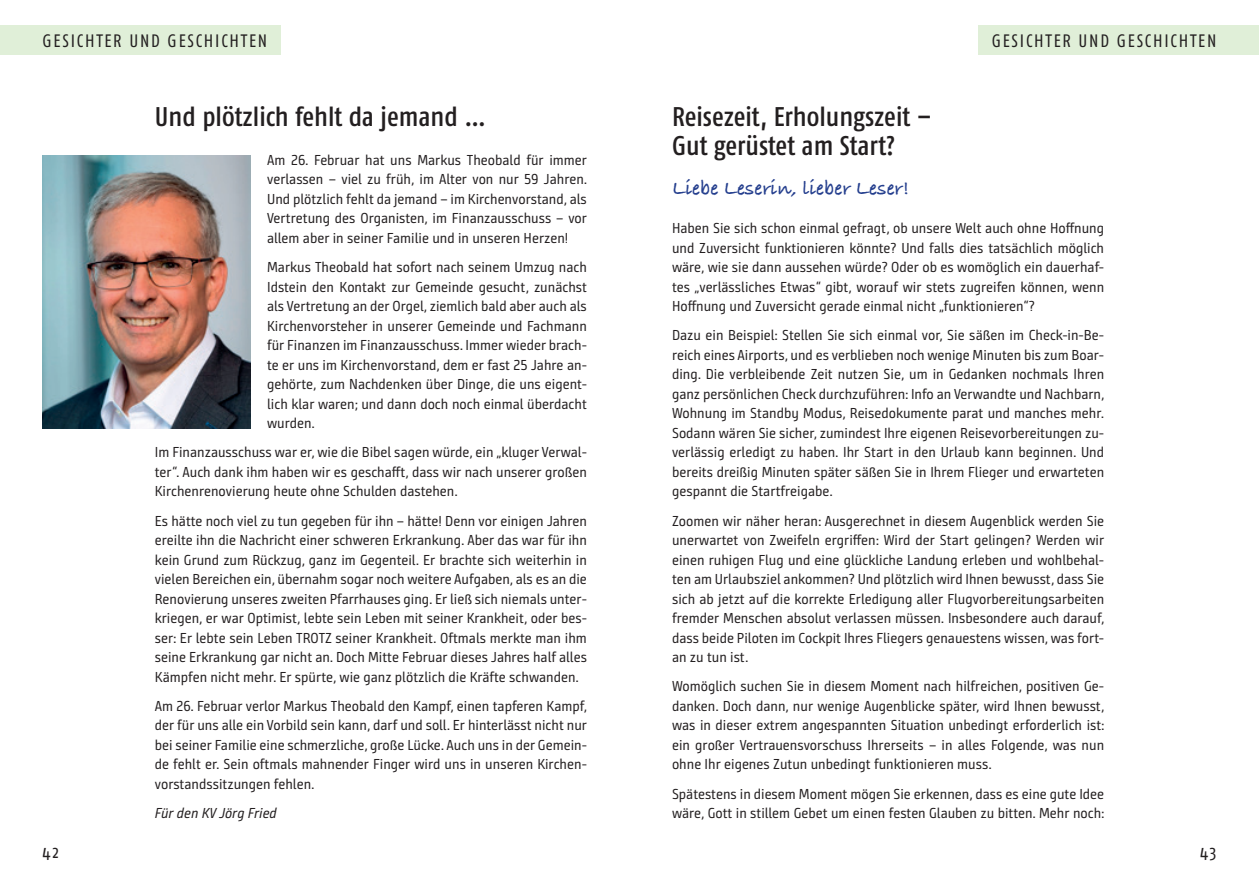
<style>
.page{position:relative;width:1259px;height:893px;background:#fff}
.page>*{position:absolute;margin:0;border:0;box-sizing:border-box;transform-origin:0 0}
.t1{font:500 27px/29.2px "Fago Co";color:#231f20}
.t2{font:700 21px "Bradley Hand ITCTT";color:#253f8e}
.t3{font:18px "Fago Co";letter-spacing:.1em;color:#231f20}
.t4{font:14.4px/19.5px "Bunday Sans";color:#231f20;text-align:justify}
.t5{font:italic 14.4px "Bunday Sans";color:#231f20}
</style>
<div class="page">
<div style="left:0;top:26px;width:281px;height:29px;background:#e0efd8"></div>
<div style="left:978px;top:26px;width:281px;height:29px;background:#e0efd8"></div>
<img style="left:43px;top:155px;width:207px;height:273px">
<p class="t3" style="left:43px;top:31px;width:226px">GESICHTER UND GESCHICHTEN</p>
<p class="t3" style="left:991px;top:31px;width:226px">GESICHTER UND GESCHI TEN</p>
<p class="t3" style="left:43px;top:31px;width:197px">KIRCHE UND GESELLSCHAF</p>
<p class="t3" style="left:1012px;top:31px;width:205px">KIRCHE UND GESELLSCHAFT</p>
<h1 class="t1" style="left:155px;top:101px;width:332px">Und plötzlich fehlt da jemand …</h1>
<p class="t4" style="left:267px;top:150px;width:322px">Am 26. Februar hat uns Markus Theobald für immer verlassen – viel zu früh, im Alter von nur 59 Jahren.<br>Und plötzlich fehlt da jemand – im Kirchenvorstand, als Vertretung des Organisten, im Finanzausschuss – vor allem aber in seiner Familie und in unseren Herzen!</p>
<p class="t4" style="left:267px;top:257px;width:321px">Markus Theobald hat sofort nach seinem Umzug nach Idstein den Kontakt zur Gemeinde gesucht, zunächst als Vertretung an der Orgel, ziemlich bald aber auch als Kirchenvorsteher in unserer Gemeinde und Fachmann für Finanzen im Finanzausschuss. Immer wieder brach&shy;te er uns im Kirchenvorstand, dem er fast 25 Jahre an&shy;gehörte, zum Nachdenken über Dinge, die uns eigent&shy;lich klar waren; und dann doch noch einmal überdacht wurden.</p>
<p class="t4" style="left:155px;top:443px;width:434px">Im Finanzausschuss war er, wie die Bibel sagen würde, ein „kluger Verwal&shy;ter“. Auch dank ihm haben wir es geschafft, dass wir nach unserer großen Kirchenrenovierung heute ohne Schulden dastehen.</p>
<p class="t4" style="left:155px;top:511px;width:434px">Es hätte noch viel zu tun gegeben für ihn – hätte! Denn vor einigen Jahren ereilte ihn die Nachricht einer schweren Erkrankung. Aber das war für ihn kein Grund zum Rückzug, ganz im Gegenteil. Er brachte sich weiterhin in vielen Bereichen ein, übernahm sogar noch weitere Aufgaben, als es an die Renovierung unseres zweiten Pfarrhauses ging. Er ließ sich niemals unter&shy;kriegen, er war Optimist, lebte sein Leben mit seiner Krankheit, oder bes&shy;ser: Er lebte sein Leben TROTZ seiner Krankheit. Oftmals merkte man ihm seine Erkrankung gar nicht an. Doch Mitte Februar dieses Jahres half alles Kämpfen nicht mehr. Er spürte, wie ganz plötzlich die Kräfte schwanden.</p>
<p class="t4" style="left:155px;top:696px;width:434px">Am 26. Februar verlor Markus Theobald den Kampf, einen tapferen Kampf, der für uns alle ein Vorbild sein kann, darf und soll. Er hinterlässt nicht nur bei seiner Familie eine schmerzliche, große Lücke. Auch uns in der Gemein&shy;de fehlt er. Sein oftmals mahnender Finger wird uns in unseren Kirchen&shy;vorstandssitzungen fehlen.</p>
<p class="t5" style="left:155px;top:804px;width:123px">Für den KV Jörg Fried</p>
<h1 class="t1" style="left:672px;top:101px;width:261px">Reisezeit, Erholungszeit –<br>Gut gerüstet am Start?</h1>
<h2 class="t2" style="left:672px;top:172px;width:239px">Liebe Leserin, lieber Leser!</h2>
<p class="t4" style="left:672px;top:218px;width:434px">Haben Sie sich schon einmal gefragt, ob unsere Welt auch ohne Hoffnung und Zuversicht funktionieren könnte? Und falls dies tatsächlich möglich wäre, wie sie dann aussehen würde? Oder ob es womöglich ein dauerhaf&shy;tes „verlässliches Etwas“ gibt, worauf wir stets zugreifen können, wenn Hoffnung und Zuversicht gerade einmal nicht „funktionieren“?</p>
<p class="t4" style="left:672px;top:326px;width:434px">Dazu ein Beispiel: Stellen Sie sich einmal vor, Sie säßen im Check-in-Be&shy;reich eines Airports, und es verblieben noch wenige Minuten bis zum Boar&shy;ding. Die verbleibende Zeit nutzen Sie, um in Gedanken nochmals Ihren ganz persönlichen Check durchzuführen: Info an Verwandte und Nachbarn, Wohnung im Standby Modus, Reisedokumente parat und manches mehr.<br>Sodann wären Sie sicher, zumindest Ihre eigenen Reisevorbereitungen zu&shy;verlässig erledigt zu haben. Ihr Start in den Urlaub kann beginnen. Und bereits dreißig Minuten später säßen Sie in Ihrem Flieger und erwarteten gespannt die Startfreigabe.</p>
<p class="t4" style="left:672px;top:511px;width:434px">Zoomen wir näher heran: Ausgerechnet in diesem Augenblick werden Sie unerwartet von Zweifeln ergriffen: Wird der Start gelingen? Werden wir einen ruhigen Flug und eine glückliche Landung erleben und wohlbehal&shy;ten am Urlaubsziel ankommen? Und plötzlich wird Ihnen bewusst, dass Sie sich ab jetzt auf die korrekte Erledigung aller Flugvorbereitungsarbeiten fremder Menschen absolut verlassen müssen. Insbesondere auch darauf, dass beide Piloten im Cockpit Ihres Fliegers genauestens wissen, was fort&shy;an zu tun ist.</p>
<p class="t4" style="left:672px;top:677px;width:434px">Womöglich suchen Sie in diesem Moment nach hilfreichen, positiven Ge&shy;danken. Doch dann, nur wenige Augenblicke später, wird Ihnen bewusst, was in dieser extrem angespannten Situation unbedingt erforderlich ist: ein großer Vertrauensvorschuss Ihrerseits – in alles Folgende, was nun ohne Ihr eigenes Zutun unbedingt funktionieren muss.</p>
<p class="t4" style="left:672px;top:784px;width:434px">Spätestens in diesem Moment mögen Sie erkennen, dass es eine gute Idee wäre, Gott in stillem Gebet um einen festen Glauben zu bitten. Mehr noch:</p>
<p class="t3" style="left:43px;top:842px;width:18px">42</p>
<p class="t3" style="left:1200px;top:842px;width:18px">43</p>
</div>
